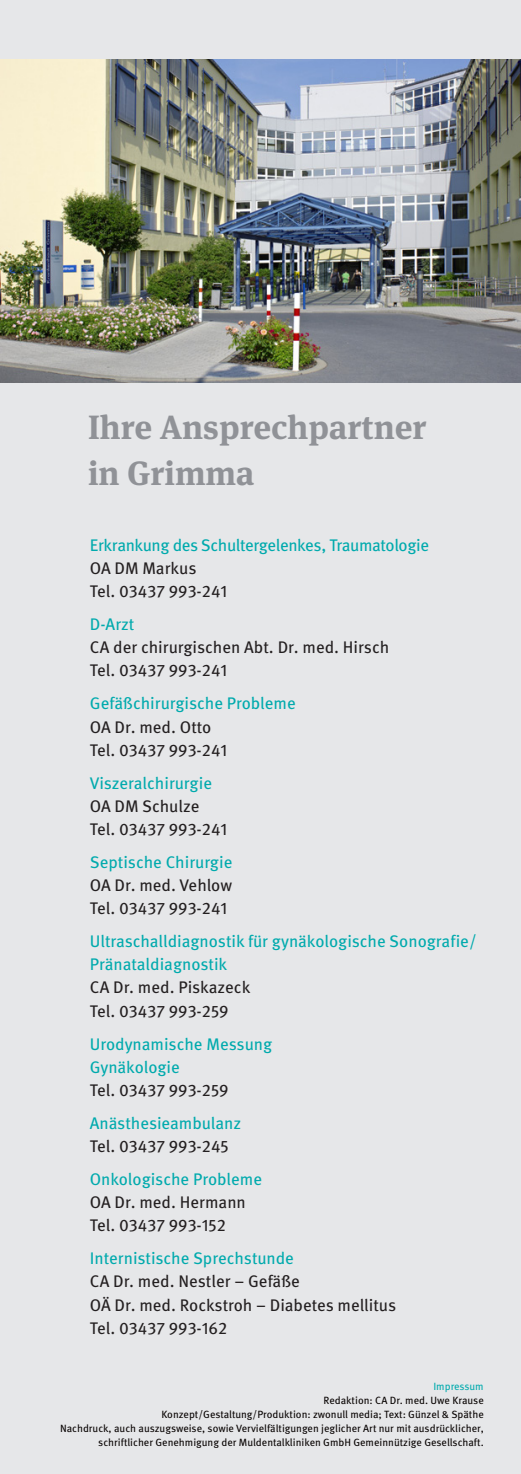
<style>
.page{position:relative;width:521px;height:1474px;background:#fff}
.page>*{position:absolute;margin:0;border:0;box-sizing:border-box;transform-origin:0 0}
.Fließtext{font:700 33.6px "Meta Serif OT";color:#909297}
.Fließtext-2{font:16.8px/23.1px "Meta OT";color:#231f20}
.Fließtext-3{font:16.8px/23.1px "Meta OT";letter-spacing:-.005em;color:#00aaad}
.Fließtext-4{font:16.8px "Meta OT";letter-spacing:-.025em;color:#00aaad}
.Fließtext-5{font:10.5px/14px "Meta OT";color:#080302;text-align:right}
.Fließtext-6{font:10.5px "Meta OT";letter-spacing:-.005em;color:#00aaad}
</style>
<div class="page">
<div style="left:0;top:0;width:521px;height:1473px;background:#e6e7e9"></div>
<img style="left:0;top:60px;width:521px;height:322px">
<p class="Fließtext" style="left:88px;top:406px;width:340px">Ihre Ansprechpartner</p>
<p class="Fließtext" style="left:88px;top:452px;width:168px">in Grimma</p>
<p class="Fließtext-4" style="left:90px;top:535px;width:341px">Erkrankung des Schultergelenkes, Traumatologie</p>
<p class="Fließtext-2" style="left:90px;top:557px;width:108px">OA DM Markus</p>
<p class="Fließtext-2" style="left:90px;top:580px;width:139px">Tel. 03437 993-241</p>
<p class="Fließtext-3" style="left:90px;top:613px;width:46px">D-Arzt</p>
<p class="Fließtext-2" style="left:90px;top:636px;width:301px">CA der chirurgischen Abt. Dr. med. Hirsch</p>
<p class="Fließtext-2" style="left:90px;top:659px;width:139px">Tel. 03437 993-241</p>
<p class="Fließtext-3" style="left:90px;top:692px;width:207px">Gefäßchirurgische Probleme</p>
<p class="Fließtext-2" style="left:90px;top:715px;width:139px">OA Dr. med. Otto<br>Tel. 03437 993-241</p>
<p class="Fließtext-3" style="left:90px;top:771px;width:124px">Viszeralchirurgie</p>
<p class="Fließtext-2" style="left:90px;top:794px;width:139px">OA DM Schulze<br>Tel. 03437 993-241</p>
<p class="Fließtext-3" style="left:90px;top:850px;width:144px">Septische Chirurgie</p>
<p class="Fließtext-2" style="left:90px;top:874px;width:144px">OA Dr. med. Vehlow<br>Tel. 03437 993-241</p>
<p class="Fließtext-3" style="left:90px;top:930px;width:388px">Ultraschalldiagnostik für gynäkologische Sonografie/<br>Pränataldiagnostik</p>
<p class="Fließtext-2" style="left:90px;top:976px;width:162px">CA Dr. med. Piskazeck</p>
<p class="Fließtext-2" style="left:90px;top:999px;width:140px">Tel. 03437 993-259</p>
<p class="Fließtext-3" style="left:90px;top:1032px;width:184px">Urodynamische Messung</p>
<p class="Fließtext-3" style="left:90px;top:1055px;width:92px">Gynäkologie</p>
<p class="Fließtext-2" style="left:90px;top:1078px;width:140px">Tel. 03437 993-259</p>
<p class="Fließtext-3" style="left:90px;top:1111px;width:153px">Anästhesieambulanz</p>
<p class="Fließtext-2" style="left:90px;top:1134px;width:140px">Tel. 03437 993-245</p>
<p class="Fließtext-3" style="left:90px;top:1167px;width:174px">Onkologische Probleme</p>
<p class="Fließtext-2" style="left:90px;top:1190px;width:158px">OA Dr. med. Hermann</p>
<p class="Fließtext-2" style="left:90px;top:1214px;width:138px">Tel. 03437 993-152</p>
<p class="Fließtext-3" style="left:90px;top:1247px;width:206px">Internistische Sprechstunde</p>
<p class="Fließtext-2" style="left:90px;top:1270px;width:212px">CA Dr. med. Nestler – Gefäße</p>
<p class="Fließtext-2" style="left:90px;top:1293px;width:308px">OÄ Dr. med. Rockstroh – Diabetes mellitus</p>
<p class="Fließtext-2" style="left:90px;top:1316px;width:139px">Tel. 03437 993-162</p>
<p class="Fließtext-6" style="left:433px;top:1379px;width:52px">Impressum</p>
<p class="Fließtext-5" style="left:324px;top:1393px;width:162px">Redaktion: CA Dr. med. Uwe Krause</p>
<p class="Fließtext-5" style="left:161px;top:1407px;width:324px">Konzept/Gestaltung/Produktion: zwonull media; Text: Günzel &amp; Späthe</p>
<p class="Fließtext-5" style="left:60px;top:1421px;width:425px">Nachdruck, auch auszugsweise, sowie Vervielfältigungen jeglicher Art nur mit ausdrücklicher, schriftlicher Genehmigung der Muldentalkliniken GmbH Gemeinnützige Gesellschaft.</p>
</div>
